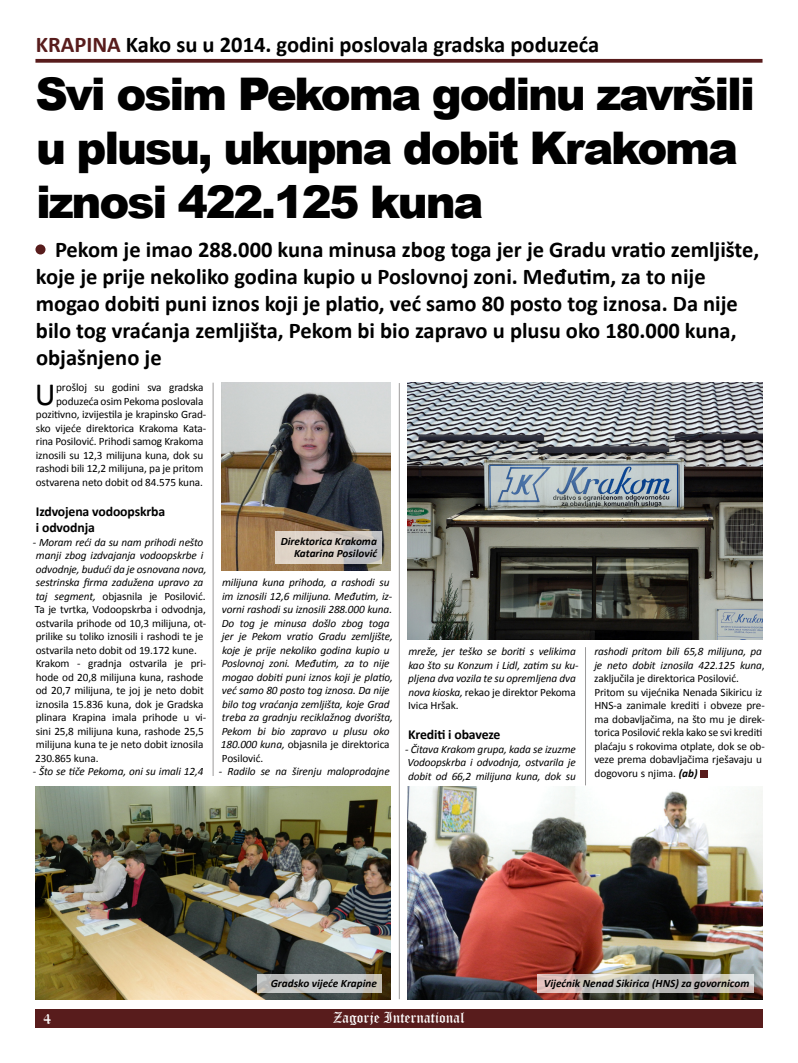
<style>
.page{position:relative;width:798px;height:1063px;background:#fff}
.page>*{position:absolute;margin:0;border:0;box-sizing:border-box;transform-origin:0 0}
.t1{font:900 45px/54px "Arial";letter-spacing:-.05em;color:#000}
.t2{font:32.5px "Calibri";color:#000}
.t3{font:700 22.5px/27px "Calibri";color:#000}
.t4{font:15px "Old English Text";color:#fff}
.t5{font:700 13.75px/16.5px "Calibri";letter-spacing:-.01em;color:#000}
.t6{font:11.25px/13.5px "Calibri";letter-spacing:-.01em;color:#000}
.t7{font:italic 11.25px/13.5px "Calibri";letter-spacing:-.01em;color:#000}
.t8{font:italic 700 11.25px/12.5px "Calibri";color:#000;text-align:right}
.s1{color:#581c1c}
.s2{font-style:italic}
.s3{font-style:normal}
.s4{font-weight:700;font-style:italic}
</style>
<div class="page">
<div style="left:35px;top:1009px;width:727px;height:19px;background:#581c1c"></div>
<div style="left:35px;top:244px;width:10px;height:10px;background:#581c1c;border-radius:50%"></div>
<div style="left:700px;top:770px;width:7px;height:7px;background:#581c1c"></div>
<svg style="left:35px;top:59px;width:727px;height:4px;background:#642d2d"></svg>
<img style="left:407px;top:383px;width:355px;height:257px">
<img style="left:35px;top:787px;width:355px;height:212px">
<img style="left:221px;top:383px;width:169px;height:187px">
<svg style="left:275px;top:531px;width:106px;height:33px;background:#d3ccc5"></svg>
<svg style="left:257px;top:974px;width:124px;height:19px;background:#c4c5c3"></svg>
<img style="left:407px;top:787px;width:355px;height:212px">
<svg style="left:537px;top:974px;width:216px;height:19px;background:#cac2be"></svg>
<hr style="left:213px;top:383px;width:1px;height:393px;background:#9c9b9b">
<hr style="left:399px;top:383px;width:1px;height:616px;background:#9c9b9b">
<hr style="left:585px;top:647px;width:1px;height:138px;background:#9c9b9b">
<h3 class="t3" style="left:36px;top:31px;width:564px"><span class="s1">KRAPINA</span> Kako su u 2014. godini poslovala gradska poduzeća</h3>
<h1 class="t1" style="left:35px;top:65px;width:721px">Svi osim Pekoma godinu završili u plusu, ukupna dobit Krakoma iznosi 422.125 kuna</h1>
<p class="t3" style="left:36px;top:236px;width:724px;text-indent:19px">Pekom je imao 288.000 kuna minusa zbog toga jer je Gradu vratio zemljište, koje je prije nekoliko godina kupio u Poslovnoj zoni. Međutim, za to nije mogao dobiti puni iznos koji je platio, već samo 80 posto tog iznosa. Da nije bilo tog vraćanja zemljišta, Pekom bi bio zapravo u plusu oko 180.000 kuna, objašnjeno je</p>
<h2 class="t2" style="left:35px;top:373px;width:22px">U</h2>
<p class="t6" style="left:36px;top:381px;width:172px;text-align:right">prošloj su godini sva gradska poduzeća osim Pekoma poslovala pozitivno, izvijestila je krapinsko Grad&shy;sko vijeće direktorica Krakoma Kata&shy;rina Posilović. Prihodi samog Krakoma iznosili su 12,3 milijuna kuna, dok su rashodi bili 12,2 milijuna, pa je pritom ostvarena neto dobit od 84.575 kuna.</p>
<p class="t5" style="left:36px;top:503px;width:131px">Izdvojena vodoopskrba i odvodnja</p>
<p class="t6" style="left:33px;top:535px;width:175px"><span class="s2">- Moram reći da su nam prihodi nešto manji zbog izdvajanja vodoopskrbe i odvodnje, budući da je osnovana nova, sestrinska firma zadužena upravo za taj segment,</span> objasnila je Posilović.<br>Ta je tvrtka, Vodoopskrba i odvodnja, ostvarila prihode od 10,3 milijuna, ot&shy;prilike su toliko iznosili i rashodi te je ostvarila neto dobit od 19.172 kune.<br>Krakom - gradnja ostvarila je pri&shy;hode od 20,8 milijuna kuna, rashode od 20,7 milijuna, te joj je neto dobit iznosila 15.836 kuna, dok je Gradska plinara Krapina imala prihode u vi&shy;sini 25,8 milijuna kuna, rashode 25,5 milijuna kuna te je neto dobit iznosila 230.865 kuna.</p>
<p class="t7" style="left:33px;top:764px;width:172px">- Što se tiče Pekoma, oni su imali 12,4</p>
<p class="t8" style="left:280px;top:535px;width:98px">Direktorica Krakoma<br>Katarina Posilović</p>
<p class="t7" style="left:221px;top:575px;width:173px">milijuna kuna prihoda, a rashodi su im iznosili 12,6 milijuna. Međutim, iz&shy;vorni rashodi su iznosili 288.000 kuna.<br>Do tog je minusa došlo zbog toga jer je Pekom vratio Gradu zemljište, koje je prije nekoliko godina kupio u Poslovnoj zoni. Međutim, za to nije mogao dobiti puni iznos koji je platio, već samo 80 posto tog iznosa. Da nije bilo tog vraćanja zemljišta, koje Grad treba za gradnju reciklažnog dvorišta, Pekom bi bio zapravo u plusu oko 180.000 kuna, <span class="s3">objasnila je direktorica Posilović.</span></p>
<p class="t7" style="left:219px;top:764px;width:172px">- Radilo se na širenju maloprodajne</p>
<p class="t7" style="left:408px;top:644px;width:172px">mreže, jer teško se boriti s velikima kao što su Konzum i Lidl, zatim su ku&shy;pljena dva vozila te su opremljena dva nova kioska, <span class="s3">rekao je direktor Pekoma<br>Ivica Hršak.</span></p>
<p class="t5" style="left:408px;top:726px;width:94px">Krediti i obaveze</p>
<p class="t7" style="left:405px;top:742px;width:172px;text-align:justify">- Čitava Krakom grupa, kada se izuzme Vodoopskrba i odvodnja, ostvarila je dobit od 66,2 milijuna kuna, dok su</p>
<p class="t6" style="left:594px;top:645px;width:172px"><span class="s2">rashodi pritom bili 65,8 milijuna, pa je neto dobit iznosila 422.125 kuna</span>, zaključila je direktorica Posilović.<br>Pritom su vijećnika Nenada Sikiricu iz HNS-a zanimale krediti i obveze pre&shy;ma dobavljačima, na što mu je direk&shy;torica Posilović rekla kako se svi krediti plaćaju s rokovima otplate, dok se ob&shy;veze prema dobavljačima rješavaju u dogovoru s njima. <span class="s4">(ab)</span></p>
<p class="t8" style="left:271px;top:977px;width:108px">Gradsko vijeće Krapine</p>
<p class="t8" style="left:543px;top:977px;width:207px">Vijećnik Nenad Sikirica (HNS) za govornicom</p>
<h3 class="t4" style="left:43px;top:1009px;width:9px">4</h3>
<h3 class="t4" style="left:333px;top:1008px;width:133px">Zagorje International</h3>
</div>
